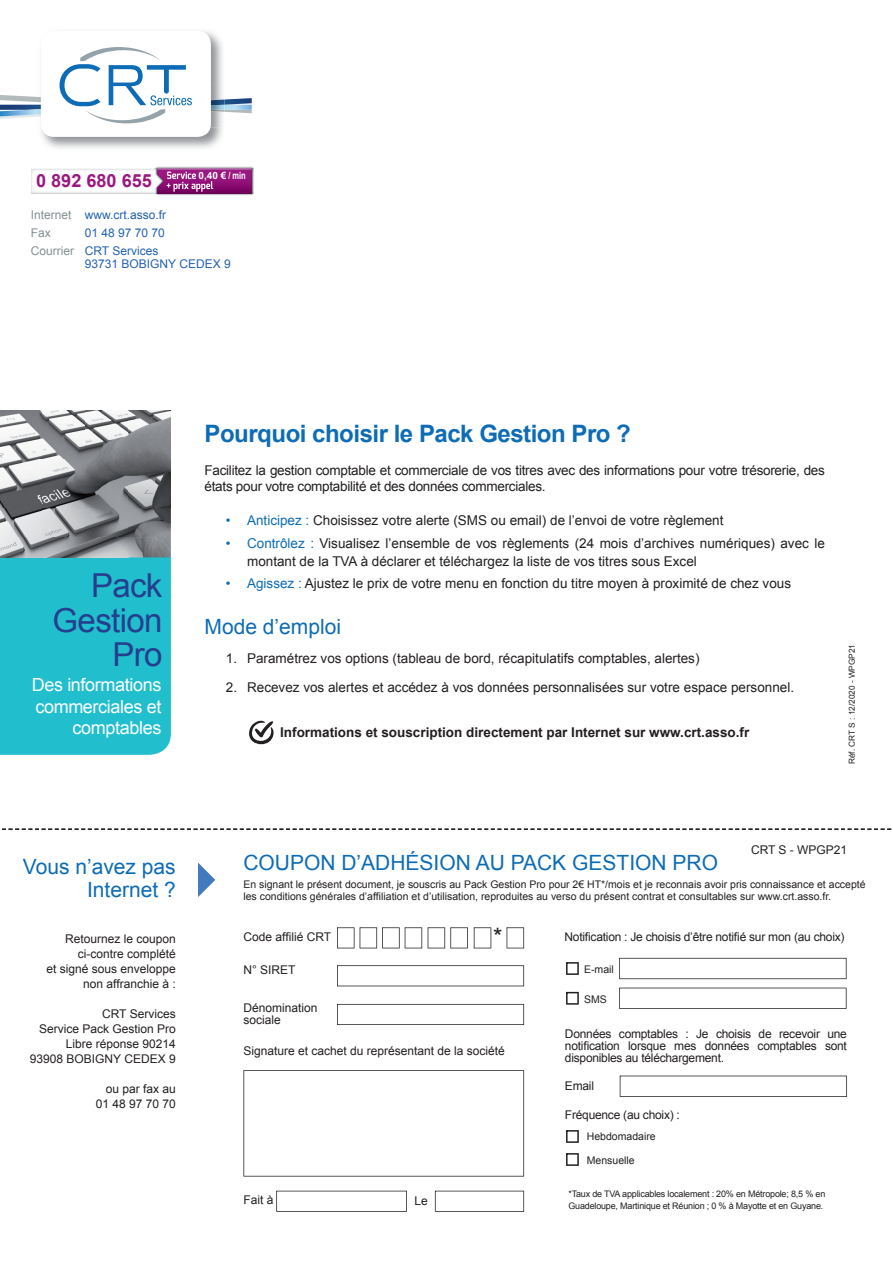
<style>
.page{position:relative;width:893px;height:1263px;background:#fff}
.page>*{position:absolute;margin:0;border:0;box-sizing:border-box;transform-origin:0 0}
.t1{font:33px/34.5px "Arial";letter-spacing:-.02em;color:#253f8e;text-align:right}
.t2{font:700 24px "Arial";letter-spacing:-.02em;color:#0d6cb6}
.t3{font:24px "Arial";color:#231f20}
.t4{font:21px/22.5px "Arial";color:#0d6cb6;text-align:right}
.t5{font:700 18.15px "Arial";color:#9c1881}
.t6{font:18px/21.6px "Arial";letter-spacing:-.02em;color:#fff;text-align:right}
.t7{font:13.5px/18px "Arial";color:#231f20}
.t8{font:13.5px/16.2px "Arial";letter-spacing:-.02em;color:#231f20}
.t9{font:700 13.5px "Arial";color:#231f20}
.t10{font:12px/15px "Arial";color:#231f20;text-align:right}
.t11{font:12px/17.7px "Arial";color:#2362af}
.t12{font:12px "Arial";letter-spacing:-.02em;color:#231f20}
.t13{font:10.5px/12px "Arial";color:#231f20}
.t14{font:700 9.9px "Arial";color:#fff}
.t15{font:9px/12px "Arial";letter-spacing:-.02em;color:#231f20}
.t16{font:8.25px "Arial";color:#231f20}
.s1{color:#858f93}
.s2{color:#0d6cb6}
</style>
<div class="page">
<div style="left:0;top:557px;width:171px;height:198px;background:#21bece"></div>
<img style="left:0;top:410px;width:171px;height:147px">
<img style="left:128px;top:538px;width:43px;height:19px">
<svg style="left:566px;top:962px;width:13px;height:13px"></svg>
<svg style="left:619px;top:958px;width:227px;height:21px"></svg>
<svg style="left:566px;top:992px;width:13px;height:13px"></svg>
<svg style="left:619px;top:988px;width:227px;height:21px"></svg>
<svg style="left:337px;top:965px;width:187px;height:21px"></svg>
<svg style="left:337px;top:1004px;width:187px;height:21px"></svg>
<svg style="left:276px;top:1191px;width:131px;height:21px"></svg>
<svg style="left:435px;top:1191px;width:89px;height:21px"></svg>
<svg style="left:337px;top:927px;width:85px;height:21px"></svg>
<svg style="left:428px;top:927px;width:40px;height:21px"></svg>
<svg style="left:474px;top:927px;width:17px;height:21px"></svg>
<svg style="left:507px;top:927px;width:17px;height:21px"></svg>
<svg style="left:243px;top:1070px;width:281px;height:106px"></svg>
<svg style="left:1px;top:828px;width:891px;height:2px"></svg>
<svg style="left:620px;top:1075px;width:227px;height:22px"></svg>
<svg style="left:566px;top:1130px;width:13px;height:13px"></svg>
<svg style="left:566px;top:1153px;width:13px;height:13px"></svg>
<img style="left:31px;top:169px;width:124px;height:24px">
<img style="left:155px;top:166px;width:98px;height:30px">
<svg style="left:157px;top:168px;width:95px;height:26px;background:#992f85"></svg>
<img style="left:41px;top:31px;width:182px;height:117px">
<div style="left:41px;top:31px;width:170px;height:106px;background:#fff;border-radius:13px"></div>
<svg style="left:0;top:47px;width:252px;height:76px"></svg>
<svg style="left:249px;top:720px;width:25px;height:25px"></svg>
<svg style="left:198px;top:862px;width:17px;height:35px"></svg>
<h3 class="t5" style="left:36px;top:169px;width:117px">0 892 680 655</h3>
<p class="t14" style="left:199px;top:169px;width:49px">0,40 € / min</p>
<p class="t11" style="left:31px;top:206px;width:137px"><span class="s1">Internet</span> www.crt.asso.fr<br><span class="s1">Fax</span></p>
<p class="t11" style="left:31px;top:224px;width:136px;text-indent:54px">01 48 97 70 70<br><span class="s1">Courrier</span> CRT Services</p>
<p class="t11" style="left:85px;top:255px;width:147px">93731 BOBIGNY CEDEX 9</p>
<h1 class="t1" style="left:53px;top:569px;width:111px">Pack<br>Gestion<br>Pro</h1>
<h3 class="t6" style="left:32px;top:674px;width:131px">Des informations commerciales et comptables</h3>
<h2 class="t2" style="left:205px;top:417px;width:428px">Pourquoi choisir le Pack Gestion Pro ?</h2>
<p class="t8" style="left:205px;top:462px;width:622px">Facilitez la gestion comptable et commerciale de vos titres avec des informations pour votre trésorerie, des états pour votre comptabilité et des données commerciales.</p>
<p class="t7" style="left:226px;top:512px;width:499px"><span class="s2">• Anticipez :</span> Choisissez votre alerte (SMS ou email) de l’envoi de votre règlement</p>
<p class="t7" style="left:247px;top:534px;width:579px;text-indent:-21px"><span class="s2">• Contrôlez :</span> Visualisez l’ensemble de vos règlements (24 mois d’archives numériques) avec le montant de la TVA à déclarer et téléchargez la liste de vos titres sous Excel</p>
<p class="t7" style="left:226px;top:574px;width:567px"><span class="s2">• Agissez :</span> Ajustez le prix de votre menu en fonction du titre moyen à proximité de chez vous</p>
<h3 class="t4" style="left:205px;top:616px;width:138px">Mode d’emploi</h3>
<p class="t7" style="left:226px;top:649px;width:475px">1. Paramétrez vos options (tableau de bord, récapitulatifs comptables, alertes)</p>
<p class="t7" style="left:226px;top:678px;width:570px">2. Recevez vos alertes et accédez à vos données personnalisées sur votre espace personnel.</p>
<p class="t9" style="left:280px;top:724px;width:471px">Informations et souscription directement par Internet sur www.crt.asso.fr</p>
<p class="t16" style="left:846px;top:764px;width:122px;rotate:-90deg">Réf. CRT S : 12/2020 - WPGP21</p>
<h3 class="t4" style="left:23px;top:856px;width:154px">Vous n’avez pas<br>Internet ?</h3>
<p class="t10" style="left:46px;top:931px;width:131px">Retournez le coupon ci-contre complété<br>et signé sous enveloppe non affranchie à :</p>
<p class="t10" style="left:30px;top:1006px;width:147px">CRT Services<br>Service Pack Gestion Pro<br>Libre réponse 90214<br>93908 BOBIGNY CEDEX 9</p>
<p class="t10" style="left:96px;top:1081px;width:82px">ou par fax au<br>01 48 97 70 70</p>
<p class="t10" style="left:751px;top:842px;width:98px">CRT S - WPGP21</p>
<h3 class="t4" style="left:243px;top:852px;width:476px">COUPON D’ADHÉSION AU PACK GESTION PRO</h3>
<p class="t13" style="left:243px;top:878px;width:624px">En signant le présent document, je souscris au Pack Gestion Pro pour 2€ HT*/mois et je reconnais avoir pris connaissance et accepté les conditions générales d’affiliation et d’utilisation, reproduites au verso du présent contrat et consultables sur www.crt.asso.fr.</p>
<p class="t10" style="left:243px;top:929px;width:89px">Code affilié CRT</p>
<p class="t10" style="left:243px;top:962px;width:54px">N° SIRET</p>
<p class="t10" style="left:243px;top:1002px;width:76px;line-height:12px;text-align:left">Dénomination sociale</p>
<h2 class="t3" style="left:493px;top:920px;width:11px">*</h2>
<p class="t10" style="left:243px;top:1043px;width:263px">Signature et cachet du représentant de la société</p>
<p class="t10" style="left:243px;top:1192px;width:32px">Fait à</p>
<p class="t10" style="left:414px;top:1194px;width:15px">Le</p>
<p class="t12" style="left:564px;top:929px;width:281px">Notification : Je choisis d’être notifié sur mon (au choix)</p>
<p class="t13" style="left:584px;top:963px;width:31px">E-mail</p>
<p class="t13" style="left:584px;top:993px;width:24px">SMS</p>
<p class="t10" style="left:565px;top:1028px;width:284px;line-height:12px;text-align:justify">Données comptables : Je choisis de recevoir une notification lorsque mes données comptables sont disponibles au téléchargement.</p>
<p class="t10" style="left:565px;top:1079px;width:31px">Email</p>
<p class="t12" style="left:565px;top:1106px;width:117px">Fréquence (au choix) :</p>
<p class="t13" style="left:587px;top:1130px;width:70px">Hebdomadaire</p>
<p class="t13" style="left:587px;top:1154px;width:49px">Mensuelle</p>
<p class="t15" style="left:568px;top:1188px;width:258px">*Taux de TVA applicables localement : 20% en Métropole; 8,5 % en<br>Guadeloupe, Martinique et Réunion ; 0 % à Mayotte et en Guyane.</p>
</div>
